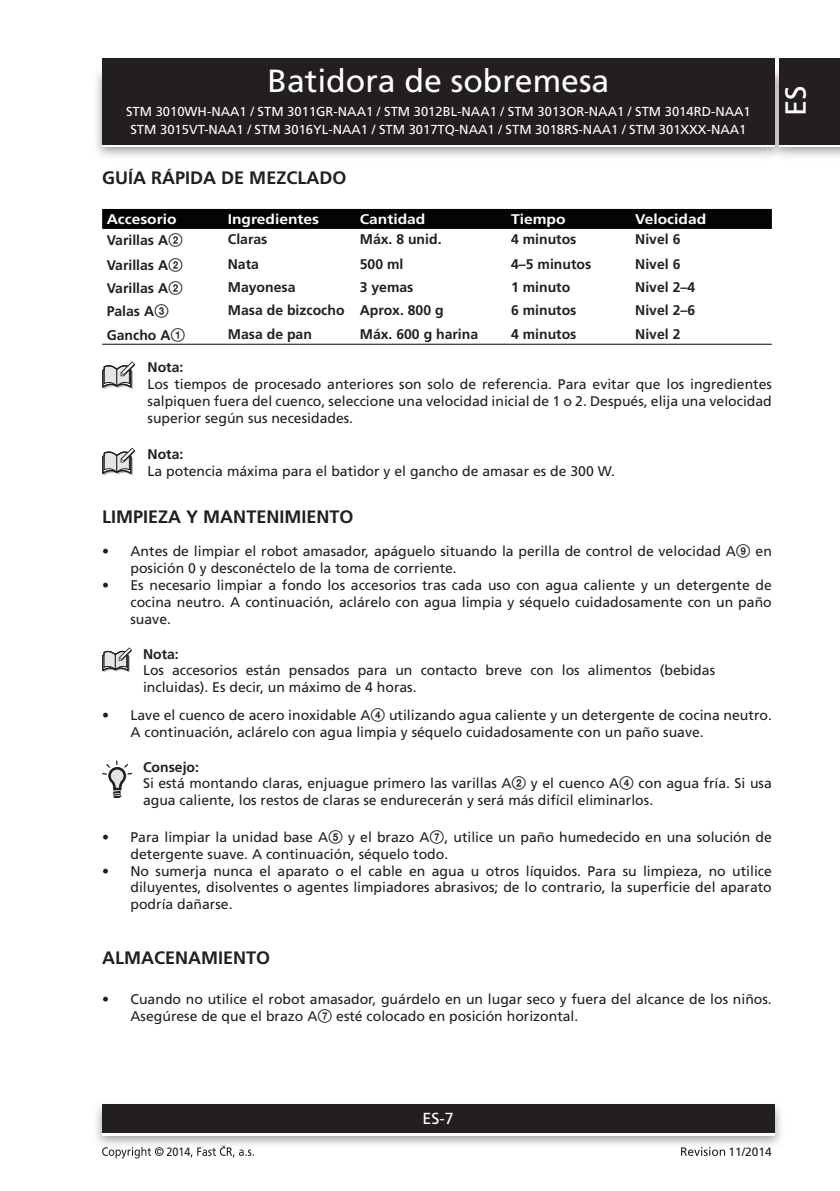
<style>
.page{position:relative;width:840px;height:1191px;background:#fff}
.page>*{position:absolute;margin:0;border:0;box-sizing:border-box;transform-origin:0 0}
.t1{font:32px "Frutiger CE";color:#fff}
.t2{font:29px "Frutiger CE";color:#fff}
.t3{font:700 18px "Frutiger CE";color:#231f20}
.t4{font:16px "Frutiger CE";color:#fff}
.t5{font:14px/16.8px "Frutiger CE";color:#231f20}
.t6{font:700 14px "Frutiger CE";color:#231f20}
.t7{font:700 14px "Frutiger CE";color:#fff;scale:1.11 1}
.t8{font:13px/18px "Frutiger CE";color:#fff;text-align:center}
.t9{font:12px "Frutiger CE";color:#231f20}
.t10{font:12px "Frutiger CE";color:#231f20;scale:.9 1}
.s1{font-family:"Zz 3";font-weight:400}
.s2{font-family:"Zz 3"}
.s3{font-weight:700}
</style>
<div class="page">
<img style="left:96px;top:72px;width:743px;height:84px">
<div style="left:102px;top:61px;width:672px;height:86px;background:linear-gradient(to right,#fff,#fff)"></div>
<img style="left:96px;top:1104px;width:685px;height:41px">
<div style="left:102px;top:1107px;width:672px;height:28px;background:linear-gradient(to right,#fff,#fff)"></div>
<div style="left:102px;top:1104px;width:672px;height:28px;background:#231f20"></div>
<img style="left:767px;top:64px;width:18px;height:92px">
<img style="left:774px;top:70px;width:1px;height:74px">
<div style="left:778px;top:61px;width:61px;height:86px;background:linear-gradient(to right,#fff,#fff)"></div>
<div style="left:778px;top:58px;width:61px;height:86px;background:#231f20"></div>
<hr style="left:758px;top:144px;width:16px;height:3px;background:#fff">
<div style="left:102px;top:58px;width:672px;height:86px;background:#231f20"></div>
<svg style="left:102px;top:1146px;width:61px;height:12px"></svg>
<svg style="left:190px;top:1145px;width:64px;height:12px"></svg>
<svg style="left:681px;top:1147px;width:43px;height:8px"></svg>
<div style="left:102px;top:209px;width:669px;height:20px;background:#040503"></div>
<hr style="left:102px;top:344px;width:669px;height:1px;background:#040503">
<svg style="left:102px;top:361px;width:33px;height:28px"></svg>
<svg style="left:102px;top:448px;width:33px;height:28px"></svg>
<svg style="left:102px;top:647px;width:30px;height:26px"></svg>
<svg style="left:102px;top:760px;width:31px;height:38px"></svg>
<h1 class="t1" style="left:267px;top:68px;width:343px">Batidora de sobremesa</h1>
<p class="t8" style="left:126px;top:103px;width:626px">STM 3010WH-NAA1 / STM 3011GR-NAA1 / STM 3012BL-NAA1 / STM 3013OR-NAA1 / STM 3014RD-NAA1<br>STM 3015VT-NAA1 / STM 3016YL-NAA1 / STM 3017TQ-NAA1 / STM 3018RS-NAA1 / STM 301XXX-NAA1</p>
<p class="t3" style="left:102px;top:168px;width:246px">GUÍA RÁPIDA DE MEZCLADO</p>
<p class="t7" style="left:107px;top:212px;width:64px">Accesorio</p>
<p class="t7" style="left:228px;top:212px;width:84px">Ingredientes</p>
<p class="t7" style="left:359px;top:212px;width:61px">Cantidad</p>
<p class="t7" style="left:510px;top:212px;width:51px">Tiempo</p>
<p class="t7" style="left:635px;top:212px;width:65px">Velocidad</p>
<p class="t6" style="left:107px;top:233px;width:78px">Varillas A<span class="s1">2</span></p>
<p class="t6" style="left:228px;top:232px;width:41px">Claras</p>
<p class="t6" style="left:359px;top:232px;width:83px">Máx. 8 unid.</p>
<p class="t6" style="left:510px;top:232px;width:67px">4 minutos</p>
<p class="t6" style="left:635px;top:232px;width:47px">Nivel 6</p>
<p class="t6" style="left:107px;top:258px;width:78px">Varillas A<span class="s1">2</span></p>
<p class="t6" style="left:228px;top:257px;width:33px">Nata</p>
<p class="t6" style="left:359px;top:257px;width:45px">500 ml</p>
<p class="t6" style="left:510px;top:257px;width:82px">4–5 minutos</p>
<p class="t6" style="left:635px;top:257px;width:47px">Nivel 6</p>
<p class="t6" style="left:107px;top:281px;width:78px">Varillas A<span class="s1">2</span></p>
<p class="t6" style="left:228px;top:280px;width:69px">Mayonesa</p>
<p class="t6" style="left:359px;top:280px;width:55px">3 yemas</p>
<p class="t6" style="left:510px;top:280px;width:61px">1 minuto</p>
<p class="t6" style="left:635px;top:280px;width:61px">Nivel 2–4</p>
<p class="t6" style="left:107px;top:304px;width:64px">Palas A<span class="s1">3</span></p>
<p class="t6" style="left:228px;top:303px;width:217px">Masa de bizcocho Aprox. 800 g</p>
<p class="t6" style="left:510px;top:303px;width:67px">6 minutos</p>
<p class="t6" style="left:635px;top:303px;width:61px">Nivel 2–6</p>
<p class="t6" style="left:107px;top:327px;width:80px">Gancho A<span class="s1">1</span></p>
<p class="t6" style="left:228px;top:326px;width:86px">Masa de pan</p>
<p class="t6" style="left:359px;top:326px;width:120px">Máx. 600 g harina</p>
<p class="t6" style="left:510px;top:326px;width:67px">4 minutos</p>
<p class="t6" style="left:635px;top:326px;width:47px">Nivel 2</p>
<p class="t6" style="left:147px;top:360px;width:37px">Nota:</p>
<p class="t5" style="left:147px;top:377px;width:625px;text-align:justify">Los tiempos de procesado anteriores son solo de referencia. Para evitar que los ingredientes salpiquen fuera del cuenco, seleccione una velocidad inicial de 1 o 2. Después, elija una velocidad superior según sus necesidades.</p>
<p class="t6" style="left:147px;top:446px;width:37px">Nota:</p>
<p class="t5" style="left:147px;top:463px;width:468px">La potencia máxima para el batidor y el gancho de amasar es de 300 W.</p>
<p class="t3" style="left:102px;top:507px;width:253px">LIMPIEZA Y MANTENIMIENTO</p>
<p class="t5" style="left:130px;top:544px;width:642px;text-indent:-28px">• Antes de limpiar el robot amasador, apáguelo situando la perilla de control de velocidad A<span class="s2">9</span> en posición 0 y desconéctelo de la toma de corriente.</p>
<p class="t5" style="left:130px;top:578px;width:642px;text-align:justify;text-indent:-28px">• Es necesario limpiar a fondo los accesorios tras cada uso con agua caliente y un detergente de cocina neutro. A continuación, aclárelo con agua limpia y séquelo cuidadosamente con un paño suave.</p>
<p class="t6" style="left:143px;top:646px;width:37px">Nota:</p>
<p class="t5" style="left:143px;top:663px;width:573px">Los accesorios están pensados para un contacto breve con los alimentos (bebidas incluidas). Es decir, un máximo de 4 horas.</p>
<p class="t5" style="left:130px;top:707px;width:642px;text-indent:-28px">• Lave el cuenco de acero inoxidable A<span class="s2">4</span> utilizando agua caliente y un detergente de cocina neutro.<br>A continuación, aclárelo con agua limpia y séquelo cuidadosamente con un paño suave.</p>
<p class="t5" style="left:143px;top:759px;width:630px"><span class="s3">Consejo:<br></span>Si está montando claras, enjuague primero las varillas A<span class="s2">2</span> y el cuenco A<span class="s2">4</span> con agua fría. Si usa agua caliente, los restos de claras se endurecerán y será más difícil eliminarlos.</p>
<p class="t5" style="left:130px;top:829px;width:642px;text-indent:-28px">• Para limpiar la unidad base A<span class="s2">5</span> y el brazo A<span class="s2">7</span>, utilice un paño humedecido en una solución de detergente suave. A continuación, séquelo todo.</p>
<p class="t5" style="left:130px;top:863px;width:642px;text-align:justify;text-indent:-28px">• No sumerja nunca el aparato o el cable en agua u otros líquidos. Para su limpieza, no utilice diluyentes, disolventes o agentes limpiadores abrasivos; de lo contrario, la superficie del aparato podría dañarse.</p>
<p class="t3" style="left:102px;top:948px;width:169px">ALMACENAMIENTO</p>
<p class="t5" style="left:130px;top:991px;width:642px;text-indent:-28px">• Cuando no utilice el robot amasador, guárdelo en un lugar seco y fuera del alcance de los niños.<br>Asegúrese de que el brazo A<span class="s2">7</span> esté colocado en posición horizontal.</p>
<h2 class="t2" style="left:783px;top:116px;width:32px;rotate:-90deg">ES</h2>
<p class="t4" style="left:422px;top:1111px;width:33px">ES-7</p>
<p class="t10" style="left:166px;top:1146px;width:28px">2014</p>
<p class="t9" style="left:728px;top:1146px;width:45px">11/2014</p>
</div>
